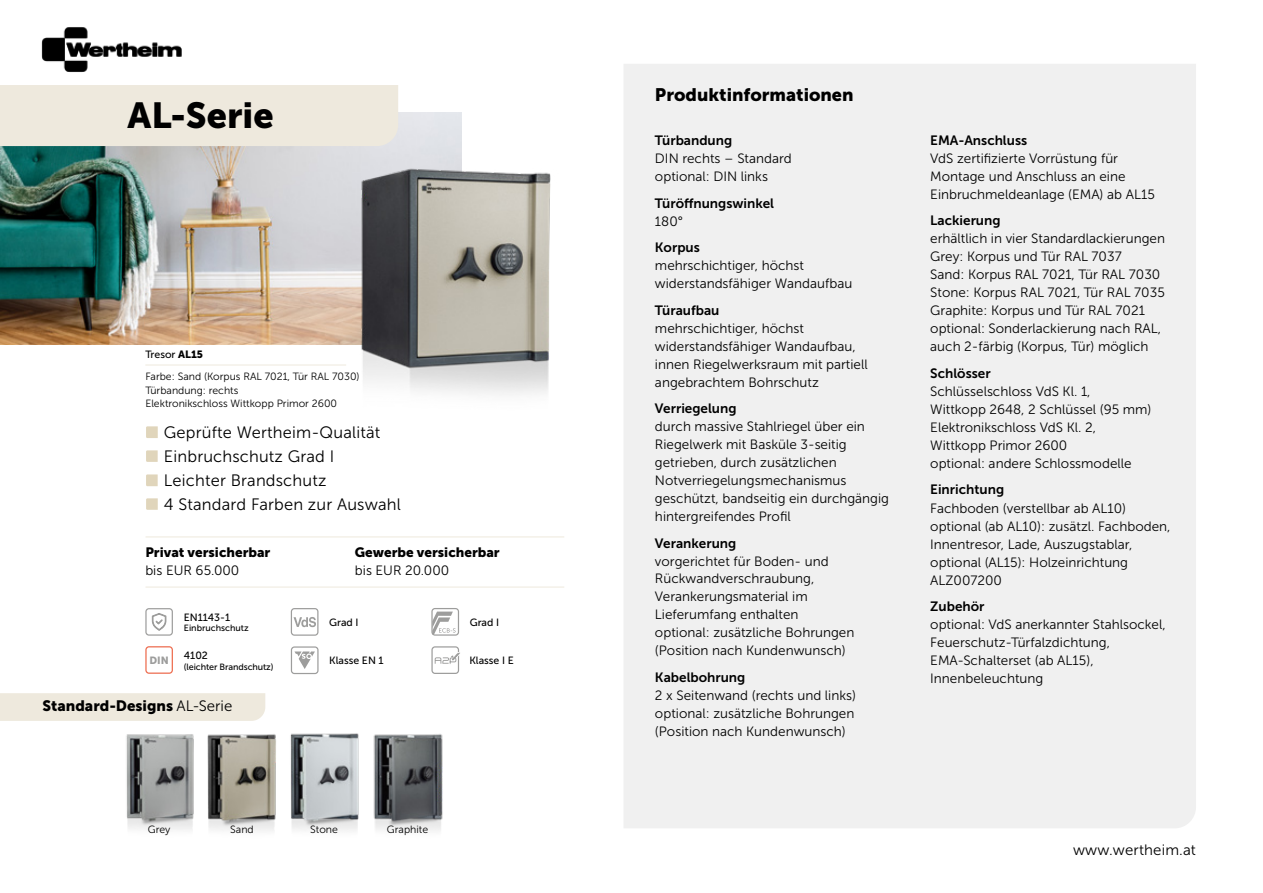
<style>
.page{position:relative;width:1263px;height:893px;background:#fff}
.page>*{position:absolute;margin:0;border:0;box-sizing:border-box;transform-origin:0 0}
.t1{font:36px "Museo Sans 900";color:#000}
.t2{font:18px "Museo Sans 900";color:#000}
.t3{font:16.5px/24px "Museo Sans 300";letter-spacing:.01em;color:#000}
.t4{font:15px "Museo Sans 900";color:#000}
.t5{font:15px "Museo Sans 300";letter-spacing:.01em;color:#000}
.t6{font:13.5px/18px "Museo Sans 300";color:#000}
.t7{font:13.5px "Museo Sans 700";color:#000}
.t8{font:13.5px "Museo Sans 900";color:#000}
.t9{font:10.5px/13.5px "Museo Sans 300";color:#000}
.t10{font:10.5px "Museo Sans 500";color:#000}
.t11{font:10.35px "Museo Sans 900";color:#9d9d9c}
.t12{font:9px "Museo Sans 500";letter-spacing:-.01em;color:#000}
.s1{font-family:"Museo Sans 900"}
.s2{font-family:"Museo Sans 300"}
</style>
<div class="page">
<div style="left:624px;top:64px;width:572px;height:764px;background:#f0f0f0"></div>
<img style="left:0;top:113px;width:461px;height:231px">
<img style="left:126px;top:734px;width:68px;height:96px">
<img style="left:207px;top:734px;width:69px;height:97px">
<img style="left:373px;top:734px;width:70px;height:97px">
<img style="left:290px;top:733px;width:69px;height:98px">
<img style="left:327px;top:151px;width:224px;height:244px">
<div style="left:0;top:693px;width:265px;height:28px;background:#eee9dd"></div>
<img style="left:41px;top:27px;width:141px;height:45px">
<div style="left:0;top:85px;width:398px;height:61px;background:#eee9dd"></div>
<hr style="left:145px;top:365px;width:201px;height:1px;background:#eee9dd">
<hr style="left:146px;top:537px;width:418px;height:1px;background:#eee9dd">
<hr style="left:146px;top:587px;width:418px;height:1px;background:#eee9dd">
<svg style="left:291px;top:646px;width:28px;height:28px"></svg>
<svg style="left:145px;top:646px;width:28px;height:28px"></svg>
<svg style="left:145px;top:608px;width:28px;height:28px"></svg>
<svg style="left:431px;top:646px;width:29px;height:28px"></svg>
<svg style="left:291px;top:608px;width:27px;height:28px"></svg>
<svg style="left:431px;top:608px;width:28px;height:28px"></svg>
<svg style="left:146px;top:426px;width:12px;height:12px"></svg>
<svg style="left:146px;top:450px;width:12px;height:12px"></svg>
<svg style="left:146px;top:474px;width:12px;height:12px"></svg>
<svg style="left:146px;top:498px;width:12px;height:12px"></svg>
<h1 class="t1" style="left:128px;top:95px;width:148px">AL-Serie</h1>
<p class="t10" style="left:145px;top:349px;width:59px">Tresor <span class="s1">AL15</span></p>
<p class="t9" style="left:145px;top:370px;width:216px">Farbe: Sand (Korpus RAL 7021, Tür RAL 7030)<br>Türbandung: rechts<br>Elektronikschloss Wittkopp Primor 2600</p>
<p class="t3" style="left:164px;top:420px;width:238px">Geprüfte Wertheim-Qualität<br>Einbruchschutz Grad I<br>Leichter Brandschutz<br>4 Standard Farben zur Auswahl</p>
<p class="t8" style="left:145px;top:544px;width:127px">Privat versicherbar</p>
<p class="t6" style="left:145px;top:561px;width:96px">bis EUR 65.000</p>
<p class="t8" style="left:355px;top:544px;width:146px">Gewerbe versicherbar</p>
<p class="t6" style="left:355px;top:561px;width:96px">bis EUR 20.000</p>
<p class="t10" style="left:184px;top:611px;width:48px">EN1143-1</p>
<p class="t12" style="left:184px;top:623px;width:66px">Einbruchschutz</p>
<p class="t10" style="left:329px;top:616px;width:31px">Grad I</p>
<p class="t10" style="left:470px;top:616px;width:31px">Grad I</p>
<p class="t11" style="left:149px;top:654px;width:21px">DIN</p>
<p class="t10" style="left:184px;top:650px;width:26px">4102</p>
<p class="t12" style="left:184px;top:662px;width:91px">(leichter Brandschutz)</p>
<p class="t10" style="left:329px;top:655px;width:56px">Klasse EN 1</p>
<p class="t10" style="left:469px;top:655px;width:46px">Klasse I E</p>
<p class="t4" style="left:43px;top:697px;width:191px">Standard-Designs <span class="s2">AL-Serie</span></p>
<p class="t9" style="left:148px;top:823px;width:24px">Grey</p>
<p class="t9" style="left:230px;top:823px;width:25px">Sand</p>
<p class="t9" style="left:310px;top:823px;width:29px">Stone</p>
<p class="t9" style="left:387px;top:823px;width:43px">Graphite</p>
<h2 class="t2" style="left:655px;top:85px;width:200px">Produktinformationen</h2>
<p class="t7" style="left:655px;top:133px;width:79px">Türbandung</p>
<p class="t6" style="left:655px;top:149px;width:138px">DIN rechts – Standard optional: DIN links</p>
<p class="t7" style="left:655px;top:195px;width:121px">Türöffnungswinkel</p>
<p class="t6" style="left:655px;top:212px;width:29px">180°</p>
<p class="t7" style="left:655px;top:240px;width:46px">Korpus</p>
<p class="t6" style="left:655px;top:256px;width:199px">mehrschichtiger, höchst widerstandsfähiger Wandaufbau</p>
<p class="t7" style="left:655px;top:302px;width:66px">Türaufbau</p>
<p class="t6" style="left:655px;top:319px;width:214px">mehrschichtiger, höchst widerstandsfähiger Wandaufbau, innen Riegelwerksraum mit partiell angebrachtem Bohrschutz</p>
<p class="t7" style="left:655px;top:401px;width:83px">Verriegelung</p>
<p class="t6" style="left:655px;top:417px;width:236px">durch massive Stahlriegel über ein Riegelwerk mit Basküle 3-seitig getrieben, durch zusätzlichen Notverriegelungsmechanismus geschützt, bandseitig ein durchgängig hintergreifendes Profil</p>
<p class="t7" style="left:655px;top:535px;width:83px">Verankerung</p>
<p class="t6" style="left:655px;top:552px;width:201px">vorgerichtet für Boden- und<br>Rückwandverschraubung,<br>Verankerungsmaterial im<br>Lieferumfang enthalten optional: zusätzliche Bohrungen (Position nach Kundenwunsch)</p>
<p class="t7" style="left:655px;top:670px;width:92px">Kabelbohrung</p>
<p class="t6" style="left:655px;top:686px;width:203px">2 x Seitenwand (rechts und links) optional: zusätzliche Bohrungen (Position nach Kundenwunsch)</p>
<p class="t7" style="left:930px;top:133px;width:98px">EMA-Anschluss</p>
<p class="t6" style="left:930px;top:149px;width:226px">VdS zertifizierte Vorrüstung für<br>Montage und Anschluss an eine<br>Einbruchmeldeanlage (EMA) ab AL15</p>
<p class="t7" style="left:930px;top:213px;width:72px">Lackierung</p>
<p class="t6" style="left:930px;top:230px;width:236px">erhältlich in vier Standardlackierungen Grey: Korpus und Tür RAL 7037<br>Sand: Korpus RAL 7021, Tür RAL 7030<br>Stone: Korpus RAL 7021, Tür RAL 7035<br>Graphite: Korpus und Tür RAL 7021 optional: Sonderlackierung nach RAL, auch 2-färbig (Korpus, Tür) möglich</p>
<p class="t7" style="left:930px;top:366px;width:62px">Schlösser</p>
<p class="t6" style="left:930px;top:382px;width:223px">Schlüsselschloss VdS Kl. 1,<br>Wittkopp 2648, 2 Schlüssel (95 mm)<br>Elektronikschloss VdS Kl. 2,<br>Wittkopp Primor 2600<br>optional: andere Schlossmodelle</p>
<p class="t7" style="left:930px;top:482px;width:75px">Einrichtung</p>
<p class="t6" style="left:930px;top:499px;width:242px">Fachboden (verstellbar ab AL10) optional (ab AL10): zusätzl. Fachboden,<br>Innentresor, Lade, Auszugstablar, optional (AL15): Holzeinrichtung<br>ALZ007200</p>
<p class="t7" style="left:930px;top:599px;width:56px">Zubehör</p>
<p class="t6" style="left:930px;top:615px;width:237px">optional: VdS anerkannter Stahlsockel,<br>Feuerschutz-Türfalzdichtung,<br>EMA-Schalterset (ab AL15),<br>Innenbeleuchtung</p>
<p class="t5" style="left:1073px;top:842px;width:124px">www.wertheim.at</p>
</div>
